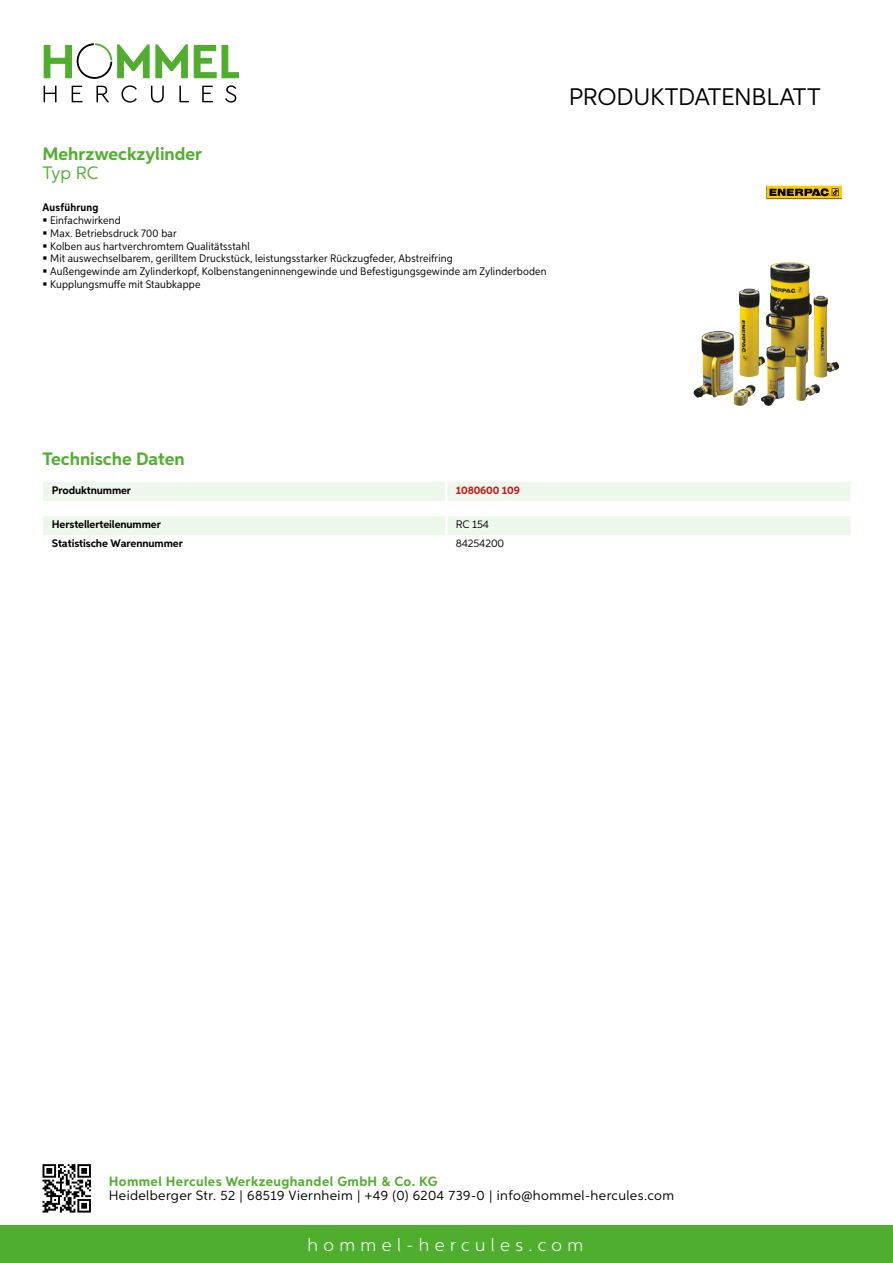
<style>
.page{position:relative;width:893px;height:1263px;background:#fff}
.page>*{position:absolute;margin:0;border:0;box-sizing:border-box;transform-origin:0 0}
.t1{font:24px "Aspira";letter-spacing:-.01em;color:#000}
.t2{font:700 18px "Aspira";color:#50ae2f}
.t3{font:300 18px "Aspira";letter-spacing:.3em;color:#fff}
.t4{font:18px "Aspira";color:#50ae2f}
.t5{font:13.5px "Aspira";letter-spacing:.03em;color:#000}
.t6{font:700 13.5px "Aspira";letter-spacing:.03em;color:#50ae2f}
.t7{font:10.95px/12.8px "Aspira Nar";letter-spacing:.015em;color:#000}
.t8{font:700 10.95px "Aspira";letter-spacing:-.01em;color:#000}
.t9{font:10.95px "Aspira";letter-spacing:-.01em;color:#000}
.t10{font:700 10.95px "Aspira";letter-spacing:-.01em;color:#cd1013}
.t11{font:700 10.95px "Aspira Nar";letter-spacing:.02em;color:#000}
</style>
<div class="page">
<div style="left:0;top:1226px;width:893px;height:37px;background:#50ae2f"></div>
<svg style="left:43px;top:1164px;width:48px;height:48px"></svg>
<svg style="left:194px;top:45px;width:45px;height:33px"></svg>
<svg style="left:44px;top:43px;width:144px;height:36px"></svg>
<svg style="left:44px;top:86px;width:13px;height:16px"></svg>
<svg style="left:72px;top:86px;width:10px;height:16px"></svg>
<svg style="left:96px;top:86px;width:13px;height:16px"></svg>
<svg style="left:121px;top:85px;width:16px;height:18px"></svg>
<svg style="left:151px;top:86px;width:13px;height:17px"></svg>
<svg style="left:179px;top:86px;width:10px;height:16px"></svg>
<svg style="left:202px;top:86px;width:11px;height:16px"></svg>
<svg style="left:225px;top:85px;width:11px;height:18px"></svg>
<div style="left:43px;top:482px;width:807px;height:19px;background:#eef7eb"></div>
<hr style="left:445px;top:482px;width:3px;height:19px;background:#fff">
<div style="left:43px;top:516px;width:807px;height:19px;background:#eef7eb"></div>
<img style="left:739px;top:262px;width:82px;height:144px">
<svg style="left:766px;top:185px;width:76px;height:14px"></svg>
<h2 class="t2" style="left:43px;top:142px;width:161px">Mehrzweckzylinder</h2>
<h2 class="t4" style="left:43px;top:162px;width:58px">Typ RC</h2>
<p class="t11" style="left:43px;top:201px;width:58px">Ausführung</p>
<p class="t7" style="left:50px;top:214px;width:498px">Einfachwirkend<br>Max. Betriebsdruck 700 bar<br>Kolben aus hartverchromtem Qualitätsstahl<br>Mit auswechselbarem, gerilltem Druckstück, leistungsstarker Rückzugfeder, Abstreifring<br>Außengewinde am Zylinderkopf, Kolbenstangeninnengewinde und Befestigungsgewinde am Zylinderboden Kupplungsmuffe mit Staubkappe</p>
<h1 class="t1" style="left:569px;top:82px;width:253px">Produktdatenblatt</h1>
<h2 class="t2" style="left:43px;top:448px;width:144px">Technische Daten</h2>
<p class="t8" style="left:52px;top:483px;width:81px">Produktnummer</p>
<p class="t10" style="left:456px;top:483px;width:66px">1080600 109</p>
<p class="t8" style="left:52px;top:518px;width:111px">Herstellerteilenummer</p>
<p class="t9" style="left:456px;top:518px;width:35px">RC 154</p>
<p class="t8" style="left:52px;top:537px;width:132px">Statistische Warennummer</p>
<p class="t9" style="left:456px;top:537px;width:50px">84254200</p>
<p class="t6" style="left:109px;top:1172px;width:330px">Hommel Hercules Werkzeughandel GmbH &amp; Co. KG</p>
<p class="t5" style="left:109px;top:1187px;width:567px">Heidelberger Str. 52 | 68519 Viernheim | +49 (0) 6204 739-0 | info@hommel-hercules.com</p>
<h2 class="t3" style="left:307px;top:1234px;width:277px">hommel-hercules.com</h2>
</div>
